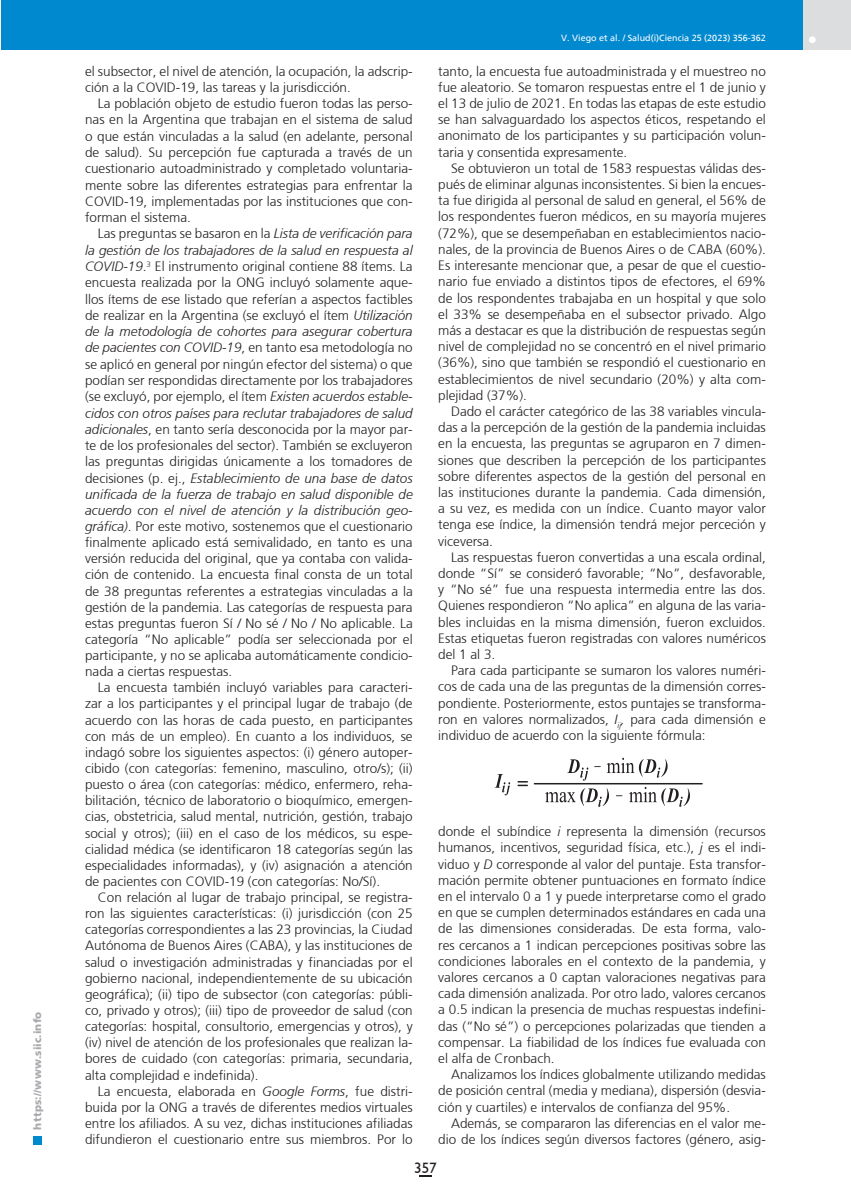
<style>
.page{position:relative;width:851px;height:1191px;background:#fff}
.page>*{position:absolute;margin:0;border:0;box-sizing:border-box;transform-origin:0 0}
.t1{font:15px "Humanist 521 BT";color:#231f20}
.texto{font:300 13.5px/16.2px "Frutiger";color:#231f20;text-align:justify}
.t2{font:900 10.5px "Frutiger";letter-spacing:.015em;color:#a8a9ad}
.t3{font:9px "Frutiger";color:#fff}
.s1{font-style:italic}
</style>
<div class="page">
<div style="left:1px;top:0;width:849px;height:49px;background:#0089cf"></div>
<div style="left:803px;top:0;width:47px;height:49px;background:#dcdddf"></div>
<div style="left:808px;top:36px;width:7px;height:7px;background:#fff;border-radius:50%"></div>
<div style="left:33px;top:1135px;width:9px;height:9px;background:#0089cf"></div>
<svg style="left:419px;top:1175px;width:12px;height:1px"></svg>
<hr style="left:534px;top:783px;width:168px;height:1px;background:#231f20">
<svg style="left:494px;top:774px;width:16px;height:21px"></svg>
<svg style="left:567px;top:757px;width:100px;height:23px"></svg>
<svg style="left:545px;top:787px;width:145px;height:20px"></svg>
<svg style="left:518px;top:781px;width:9px;height:5px"></svg>
<p class="t2" style="left:31px;top:1129px;width:120px;rotate:-90deg">https://www.siic.info</p>
<p class="texto" style="left:85px;top:63px;width:329px">el subsector, el nivel de atención, la ocupación, la adscrip&shy;ción a la COVID-19, las tareas y la jurisdicción.</p>
<p class="texto" style="left:85px;top:95px;width:329px;text-indent:13px">La población objeto de estudio fueron todas las perso&shy;nas en la Argentina que trabajan en el sistema de salud o que están vinculadas a la salud (en adelante, personal de salud). Su percepción fue capturada a través de un cuestionario autoadministrado y completado voluntaria&shy;mente sobre las diferentes estrategias para enfrentar la COVID-19, implementadas por las instituciones que con&shy;forman el sistema.</p>
<p class="texto" style="left:85px;top:226px;width:329px;text-indent:13px">Las preguntas se basaron en la <span class="s1">Lista de verificación para la gestión de los trabajadores de la salud en respuesta al COVID-19</span>.<sup>3</sup> El instrumento original contiene 88 ítems. La encuesta realizada por la ONG incluyó solamente aque&shy;llos ítems de ese listado que referían a aspectos factibles de realizar en la Argentina (se excluyó el ítem <span class="s1">Utilización de la metodología de cohortes para asegurar cobertura de pacientes con COVID-19</span>, en tanto esa metodología no se aplicó en general por ningún efector del sistema) o que podían ser respondidas directamente por los trabajadores (se excluyó, por ejemplo, el ítem <span class="s1">Existen acuerdos estable&shy;cidos con otros países para reclutar trabajadores de salud adicionales</span>, en tanto sería desconocida por la mayor par&shy;te de los profesionales del sector). También se excluyeron las preguntas dirigidas únicamente a los tomadores de decisiones (p. ej., <span class="s1">Establecimiento de una base de datos unificada de la fuerza de trabajo en salud disponible de acuerdo con el nivel de atención y la distribución geo&shy;gráfica)</span>. Por este motivo, sostenemos que el cuestionario finalmente aplicado está semivalidado, en tanto es una versión reducida del original, que ya contaba con valida&shy;ción de contenido. La encuesta final consta de un total de 38 preguntas referentes a estrategias vinculadas a la gestión de la pandemia. Las categorías de respuesta para estas preguntas fueron Sí / No sé / No / No aplicable. La categoría “No aplicable” podía ser seleccionada por el participante, y no se aplicaba automáticamente condicio&shy;nada a ciertas respuestas.</p>
<p class="texto" style="left:85px;top:679px;width:329px;text-indent:13px">La encuesta también incluyó variables para caracteri&shy;zar a los participantes y el principal lugar de trabajo (de acuerdo con las horas de cada puesto, en participantes con más de un empleo). En cuanto a los individuos, se indagó sobre los siguientes aspectos: (i) género autoper&shy;cibido (con categorías: femenino, masculino, otro/s); (ii) puesto o área (con categorías: médico, enfermero, reha&shy;bilitación, técnico de laboratorio o bioquímico, emergen&shy;cias, obstetricia, salud mental, nutrición, gestión, trabajo social y otros); (iii) en el caso de los médicos, su espe&shy;cialidad médica (se identificaron 18 categorías según las especialidades informadas), y (iv) asignación a atención de pacientes con COVID-19 (con categorías: No/Sí).</p>
<p class="texto" style="left:85px;top:889px;width:329px;text-indent:13px">Con relación al lugar de trabajo principal, se registra&shy;ron las siguientes características: (i) jurisdicción (con 25 categorías correspondientes a las 23 provincias, la Ciudad Autónoma de Buenos Aires (CABA), y las instituciones de salud o investigación administradas y financiadas por el gobierno nacional, independientemente de su ubicación geográfica); (ii) tipo de subsector (con categorías: públi&shy;co, privado y otros); (iii) tipo de proveedor de salud (con categorías: hospital, consultorio, emergencias y otros), y (iv) nivel de atención de los profesionales que realizan la&shy;bores de cuidado (con categorías: primaria, secundaria, alta complejidad e indefinida).</p>
<p class="texto" style="left:85px;top:1082px;width:329px;text-indent:13px">La encuesta, elaborada en <span class="s1">Google Forms</span>, fue distri&shy;buida por la ONG a través de diferentes medios virtuales entre los afiliados. A su vez, dichas instituciones afiliadas difundieron el cuestionario entre sus miembros. Por lo</p>
<p class="t3" style="left:561px;top:33px;width:206px">V. Viego et al. / Salud(i)Ciencia 25 (2023) 356-362</p>
<p class="texto" style="left:438px;top:63px;width:329px">tanto, la encuesta fue autoadministrada y el muestreo no fue aleatorio. Se tomaron respuestas entre el 1 de junio y el 13 de julio de 2021. En todas las etapas de este estudio se han salvaguardado los aspectos éticos, respetando el anonimato de los participantes y su participación volun&shy;taria y consentida expresamente.</p>
<p class="texto" style="left:438px;top:160px;width:329px;text-indent:13px">Se obtuvieron un total de 1583 respuestas válidas des&shy;pués de eliminar algunas inconsistentes. Si bien la encues&shy;ta fue dirigida al personal de salud en general, el 56% de los respondentes fueron médicos, en su mayoría mujeres (72%), que se desempeñaban en establecimientos nacio&shy;nales, de la provincia de Buenos Aires o de CABA (60%).<br>Es interesante mencionar que, a pesar de que el cuestio&shy;nario fue enviado a distintos tipos de efectores, el 69% de los respondentes trabajaba en un hospital y que solo el 33% se desempeñaba en el subsector privado. Algo más a destacar es que la distribución de respuestas según nivel de complejidad no se concentró en el nivel primario (36%), sino que también se respondió el cuestionario en establecimientos de nivel secundario (20%) y alta com&shy;plejidad (37%).</p>
<p class="texto" style="left:438px;top:403px;width:329px;text-indent:13px">Dado el carácter categórico de las 38 variables vincula&shy;das a la percepción de la gestión de la pandemia incluidas en la encuesta, las preguntas se agruparon en 7 dimen&shy;siones que describen la percepción de los participantes sobre diferentes aspectos de la gestión del personal en las instituciones durante la pandemia. Cada dimensión, a su vez, es medida con un índice. Cuanto mayor valor tenga ese índice, la dimensión tendrá mejor perceción y viceversa.</p>
<p class="texto" style="left:438px;top:549px;width:329px;text-indent:13px">Las respuestas fueron convertidas a una escala ordinal, donde “Sí” se consideró favorable; “No”, desfavorable, y “No sé” fue una respuesta intermedia entre las dos.<br>Quienes respondieron “No aplica” en alguna de las varia&shy;bles incluidas en la misma dimensión, fueron excluidos.<br>Estas etiquetas fueron registradas con valores numéricos del 1 al 3.</p>
<p class="texto" style="left:438px;top:662px;width:329px;text-indent:13px">Para cada participante se sumaron los valores numéri&shy;cos de cada una de las preguntas de la dimensión corres&shy;pondiente. Posteriormente, estos puntajes se transforma&shy;ron en valores normalizados, <span class="s1">I</span><sub>ij</sub><span class="s1">,</span> para cada dimensión e individuo de acuerdo con la siguiente fórmula:</p>
<p class="texto" style="left:438px;top:823px;width:329px">donde el subíndice <span class="s1">i</span> representa la dimensión (recursos humanos, incentivos, seguridad física, etc.), <span class="s1">j</span> es el indi&shy;viduo y <span class="s1">D</span> corresponde al valor del puntaje. Esta transfor&shy;mación permite obtener puntuaciones en formato índice en el intervalo 0 a 1 y puede interpretarse como el grado en que se cumplen determinados estándares en cada una de las dimensiones consideradas. De esta forma, valo&shy;res cercanos a 1 indican percepciones positivas sobre las condiciones laborales en el contexto de la pandemia, y valores cercanos a 0 captan valoraciones negativas para cada dimensión analizada. Por otro lado, valores cercanos a 0.5 indican la presencia de muchas respuestas indefini&shy;das (“No sé”) o percepciones polarizadas que tienden a compensar. La fiabilidad de los índices fue evaluada con el alfa de Cronbach.</p>
<p class="texto" style="left:438px;top:1066px;width:329px;text-indent:13px">Analizamos los índices globalmente utilizando medidas de posición central (media y mediana), dispersión (desvia&shy;ción y cuartiles) e intervalos de confianza del 95%.</p>
<p class="texto" style="left:438px;top:1115px;width:329px;text-align:right">Además, se compararon las diferencias en el valor me&shy;dio de los índices según diversos factores (género, asig-</p>
<p class="t1" style="left:414px;top:1158px;width:24px">357</p>
</div>
